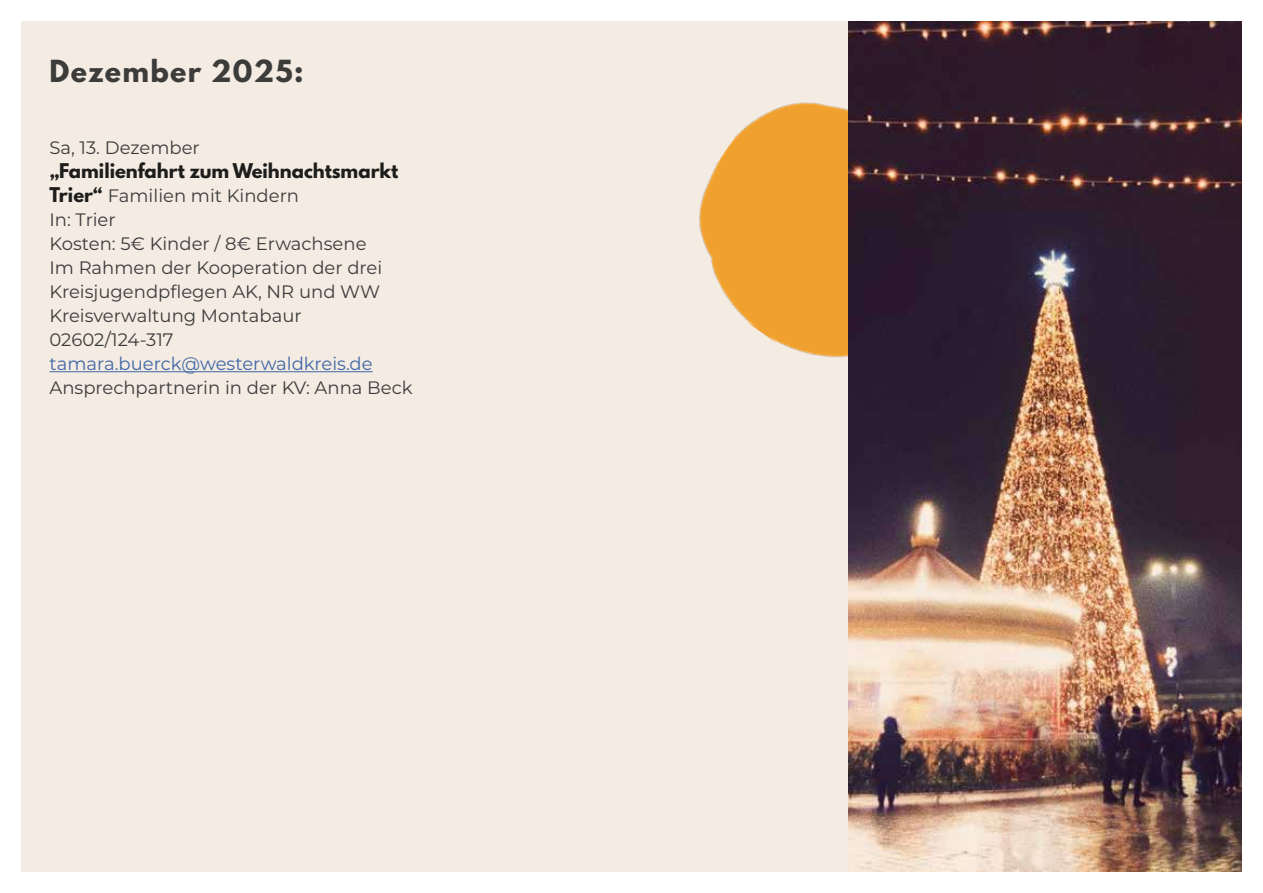
<style>
.page{position:relative;width:1263px;height:893px;background:#fff}
.page>*{position:absolute;margin:0;border:0;box-sizing:border-box;transform-origin:0 0}
.t1{font:700 27px "League Spartan";letter-spacing:.05em;color:#3c3c3b}
.t2{font:18px/24px "Montserrat";color:#3c3c3b}
.t3{font:700 18px "League Spartan";color:#1d1d1b}
.t4{font:18px "Montserrat";color:#3f68a5}
.s1{font-family:"League Spartan";font-weight:700;color:#1d1d1b}
</style>
<div class="page">
<div style="left:21px;top:21px;width:1221px;height:851px;background:#f4ebe3"></div>
<hr style="left:49px;top:371px;width:324px;height:1px;background:#3f68a5">
<img style="left:699px;top:102px;width:149px;height:256px">
<img style="left:848px;top:21px;width:394px;height:851px">
<h1 class="t1" style="left:49px;top:58px;width:256px">Dezember 2025:</h1>
<p class="t2" style="left:49px;top:136px;width:152px">Sa, 13. Dezember</p>
<p class="t3" style="left:49px;top:162px;width:350px">„Familienfahrt zum Weihnachtsmarkt</p>
<p class="t2" style="left:49px;top:184px;width:334px"><span class="s1">Trier“</span> Familien mit Kindern<br>In: Trier<br>Kosten: 5€ Kinder / 8€ Erwachsene<br>Im Rahmen der Kooperation der drei<br>Kreisjugendpflegen AK, NR und WW<br>Kreisverwaltung Montabaur<br>02602/124-317</p>
<p class="t4" style="left:49px;top:354px;width:325px">tamara.buerck@westerwaldkreis.de</p>
<p class="t2" style="left:49px;top:376px;width:364px">Ansprechpartnerin in der KV: Anna Beck</p>
</div>
